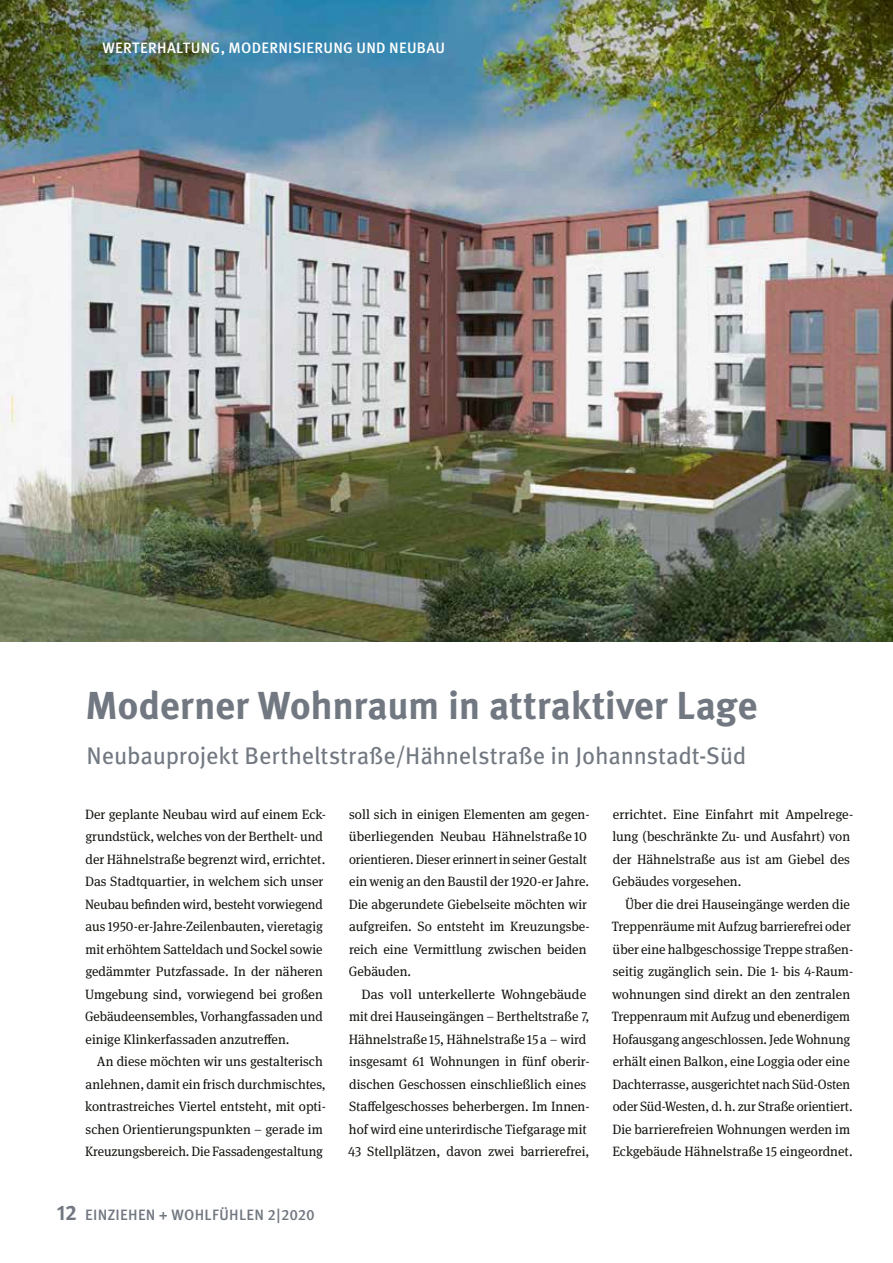
<style>
.page{position:relative;width:893px;height:1263px;background:#fff}
.page>*{position:absolute;margin:0;border:0;box-sizing:border-box;transform-origin:0 0}
.t1{font:700 39px "Meta Pro";letter-spacing:-.01em;color:#727881}
.t2{font:24px "Meta Pro";letter-spacing:-.005em;color:#727881}
.t3{font:500 15px "Meta Pro";letter-spacing:.02em;color:#fff}
.t4{font:500 15px "Meta Pro";letter-spacing:.02em;color:#727881}
.t5{font:13.5px/22.5px "Meta Serif Pro";color:#12120d}
.s1{font-weight:700;font-size:21px}
</style>
<div class="page">
<img style="left:0;top:0;width:893px;height:642px">
<p class="t3" style="left:102px;top:39px;width:344px">WERTERHALTUNG, MODERNISIERUNG UND NEUBAU</p>
<h1 class="t1" style="left:86px;top:681px;width:673px">Moderner Wohnraum in attraktiver Lage</h1>
<h2 class="t2" style="left:86px;top:740px;width:661px">Neubauprojekt Bertheltstraße/Hähnelstraße in Johannstadt-Süd</h2>
<p class="t5" style="left:85px;top:802px;width:242px">Der geplante Neubau wird auf einem Eck&shy;grundstück, welches von der Berthelt- und der Hähnelstraße begrenzt wird, errichtet.<br>Das Stadtquartier, in welchem sich unser Neubau befinden wird, besteht vorwiegend aus 1950-er-Jahre-Zeilenbauten, vieretagig mit erhöhtem Satteldach und Sockel sowie gedämmter Putzfassade. In der näheren Umgebung sind, vorwiegend bei großen Gebäudeensembles, Vorhangfassaden und einige Klinkerfassaden anzutreffen.</p>
<p class="t5" style="left:85px;top:1050px;width:242px;text-indent:12px">An diese möchten wir uns gestalterisch anlehnen, damit ein frisch durchmischtes, kontrastreiches Viertel entsteht, mit opti&shy;schen Orientierungspunkten – gerade im Kreuzungsbereich. Die Fassadengestaltung</p>
<p class="t4" style="left:57px;top:1206px;width:260px"><span class="s1">12</span> EINZIEHEN + WOHLFÜHLEN 2|2020</p>
<p class="t5" style="left:349px;top:802px;width:242px">soll sich in einigen Elementen am gegen&shy;überliegenden Neubau Hähnelstraße 10 orientieren. Dieser erinnert in seiner Gestalt ein wenig an den Baustil der 1920-er Jahre.<br>Die abgerundete Giebelseite möchten wir aufgreifen. So entsteht im Kreuzungsbe&shy;reich eine Vermittlung zwischen beiden Gebäuden.</p>
<p class="t5" style="left:348px;top:982px;width:243px;text-indent:13px">Das voll unterkellerte Wohngebäude mit drei Hauseingängen – Bertheltstraße 7, Hähnelstraße 15, Hähnelstraße 15a – wird insgesamt 61 Wohnungen in fünf oberir&shy;dischen Geschossen einschließlich eines Staffelgeschosses beherbergen. Im Innen&shy;hof wird eine unterirdische Tiefgarage mit 43 Stellplätzen, davon zwei barrierefrei,</p>
<p class="t5" style="left:612px;top:802px;width:242px">errichtet. Eine Einfahrt mit Ampelrege&shy;lung (beschränkte Zu- und Ausfahrt) von der Hähnelstraße aus ist am Giebel des Gebäudes vorgesehen.</p>
<p class="t5" style="left:612px;top:892px;width:242px;text-indent:13px">Über die drei Hauseingänge werden die Treppenräume mit Aufzug barrierefrei oder über eine halbgeschossige Treppe straßen&shy;seitig zugänglich sein. Die 1- bis 4-Raum&shy;wohnungen sind direkt an den zentralen Treppenraum mit Aufzug und ebenerdigem Hofausgang angeschlossen. Jede Wohnung erhält einen Balkon, eine Loggia oder eine Dachterrasse, ausgerichtet nach Süd-Osten oder Süd-Westen, d. h. zur Straße orientiert.<br>Die barrierefreien Wohnungen werden im Eckgebäude Hähnelstraße 15 eingeordnet.</p>
</div>
